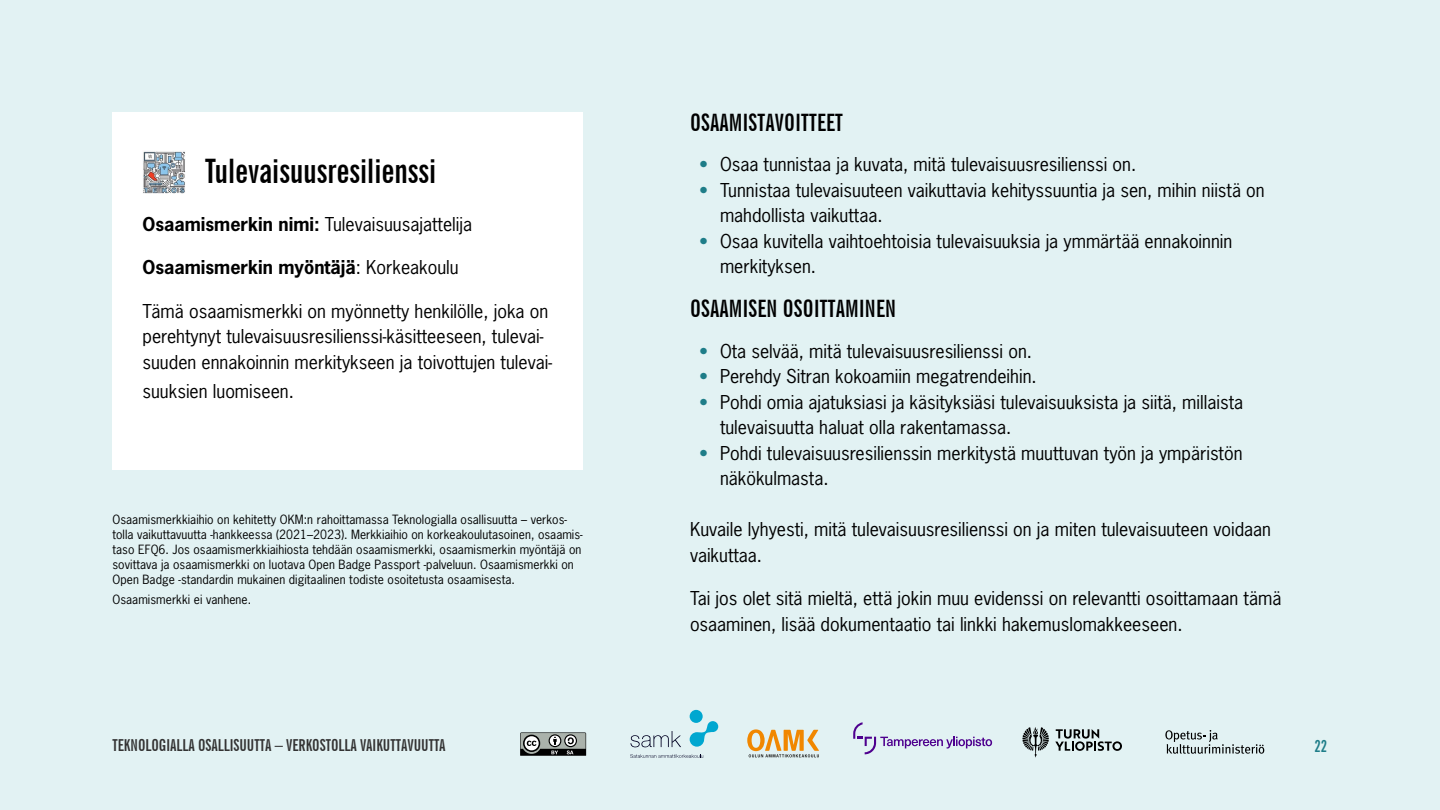
<style>
.page{position:relative;width:1440px;height:810px;background:#e2f2f3}
.page>*{position:absolute;margin:0;border:0;box-sizing:border-box;transform-origin:0 0}
.Osallisuusmerkkiaihion_otsikko__ei_hiera{font:700 extra-condensed 33.75px "News Gothic BT";color:#000}
.Väliotsikko__ei_hierarkiassa__miten_huom{font:700 extra-condensed 24px "News Gothic BT";letter-spacing:.01em;color:#000}
.Bulletlista_tiivis{font:18px/25.5px "News Gothic Std";color:#000}
.Leipis_P{font:18px/25.5px "News Gothic Std";color:#000}
.Leipis_P-2{font:700 18px "News Gothic Std";color:#000}
.t1{font:700 extra-condensed 16.5px "News Gothic BT";color:#333}
.t2{font:700 extra-condensed 16.5px "News Gothic BT";color:#1e7d88}
.Viitteet_sivulla_ilman_numerointia{font:12px/15px "News Gothic Std";letter-spacing:.005em;color:#000}
.s1{font-weight:700}
.s2{font-weight:400}
.s3{color:#1e7d88}
</style>
<div class="page">
<div style="left:112px;top:112px;width:471px;height:358px;background:#fff"></div>
<img style="left:143px;top:151px;width:42px;height:42px">
<svg style="left:520px;top:732px;width:66px;height:24px;background:#747875"></svg>
<svg style="left:630px;top:754px;width:73px;height:4px"></svg>
<div style="left:690px;top:710px;width:13px;height:13px;background:#00a7d0;border-radius:50%"></div>
<svg style="left:690px;top:721px;width:28px;height:26px"></svg>
<svg style="left:630px;top:731px;width:51px;height:16px"></svg>
<svg style="left:747px;top:729px;width:72px;height:28px"></svg>
<svg style="left:853px;top:722px;width:139px;height:32px"></svg>
<svg style="left:1022px;top:727px;width:27px;height:30px"></svg>
<svg style="left:1055px;top:729px;width:67px;height:22px"></svg>
<svg style="left:1165px;top:730px;width:99px;height:24px"></svg>
<p class="Osallisuusmerkkiaihion_otsikko__ei_hiera" style="left:205px;top:150px;width:233px">Tulevaisuusresilienssi</p>
<p class="Leipis_P" style="left:142px;top:211px;width:331px"><span class="s1">Osaamismerkin nimi:</span> Tulevaisuusajattelija</p>
<p class="Leipis_P-2" style="left:142px;top:256px;width:318px">Osaamismerkin myöntäjä<span class="s2">: Korkeakoulu</span></p>
<p class="Leipis_P" style="left:142px;top:298px;width:411px">Tämä osaamismerkki on myönnetty henkilölle, joka on perehtynyt tulevaisuusresilienssi-käsitteeseen, tulevai&shy;suuden ennakoinnin merkitykseen ja toivottujen tulevai-</p>
<p class="Leipis_P" style="left:142px;top:378px;width:153px">suuksien luomiseen.</p>
<p class="Viitteet_sivulla_ilman_numerointia" style="left:112px;top:512px;width:472px">Osaamismerkkiaihio on kehitetty OKM:n rahoittamassa Teknologialla osallisuutta – verkos&shy;tolla vaikuttavuutta -hankkeessa (2021–2023). Merkkiaihio on korkeakoulutasoinen, osaamis&shy;taso EFQ6. Jos osaamismerkkiaihiosta tehdään osaamismerkki, osaamismerkin myöntäjä on sovittava ja osaamismerkki on luotava Open Badge Passport -palveluun. Osaamismerkki on Open Badge -standardin mukainen digitaalinen todiste osoitetusta osaamisesta.</p>
<p class="Viitteet_sivulla_ilman_numerointia" style="left:112px;top:592px;width:140px">Osaamismerkki ei vanhene.</p>
<p class="Väliotsikko__ei_hierarkiassa__miten_huom" style="left:690px;top:108px;width:155px">OSAAMISTAVOITTEET</p>
<p class="Bulletlista_tiivis" style="left:699px;top:152px;width:439px"><span class="s3">•</span> Osaa tunnistaa ja kuvata, mitä tulevaisuusresilienssi on.</p>
<p class="Bulletlista_tiivis" style="left:720px;top:177px;width:546px;text-indent:-21px"><span class="s3">•</span> Tunnistaa tulevaisuuteen vaikuttavia kehityssuuntia ja sen, mihin niistä on mahdollista vaikuttaa.</p>
<p class="Bulletlista_tiivis" style="left:720px;top:228px;width:514px;text-indent:-21px"><span class="s3">•</span> Osaa kuvitella vaihtoehtoisia tulevaisuuksia ja ymmärtää ennakoinnin merkityksen.</p>
<p class="Väliotsikko__ei_hierarkiassa__miten_huom" style="left:690px;top:294px;width:208px">OSAAMISEN OSOITTAMINEN</p>
<p class="Bulletlista_tiivis" style="left:699px;top:338px;width:335px"><span class="s3">•</span> Ota selvää, mitä tulevaisuusresilienssi on.</p>
<p class="Bulletlista_tiivis" style="left:699px;top:363px;width:339px"><span class="s3">•</span> Perehdy Sitran kokoamiin megatrendeihin.</p>
<p class="Bulletlista_tiivis" style="left:720px;top:389px;width:525px;text-indent:-21px"><span class="s3">•</span> Pohdi omia ajatuksiasi ja käsityksiäsi tulevaisuuksista ja siitä, millaista tulevaisuutta haluat olla rakentamassa.</p>
<p class="Bulletlista_tiivis" style="left:720px;top:440px;width:524px;text-indent:-21px"><span class="s3">•</span> Pohdi tulevaisuusresilienssin merkitystä muuttuvan työn ja ympäristön näkökulmasta.</p>
<p class="Leipis_P" style="left:690px;top:516px;width:583px">Kuvaile lyhyesti, mitä tulevaisuusresilienssi on ja miten tulevaisuuteen voidaan vaikuttaa.</p>
<p class="Leipis_P" style="left:690px;top:585px;width:593px">Tai jos olet sitä mieltä, että jokin muu evidenssi on relevantti osoittamaan tämä osaaminen, lisää dokumentaatio tai linkki hakemuslomakkeeseen.</p>
<p class="t1" style="left:112px;top:735px;width:335px">TEKNOLOGIALLA OSALLISUUTTA – VERKOSTOLLA VAIKUTTAVUUTTA</p>
<p class="t2" style="left:1314px;top:736px;width:15px">22</p>
</div>
